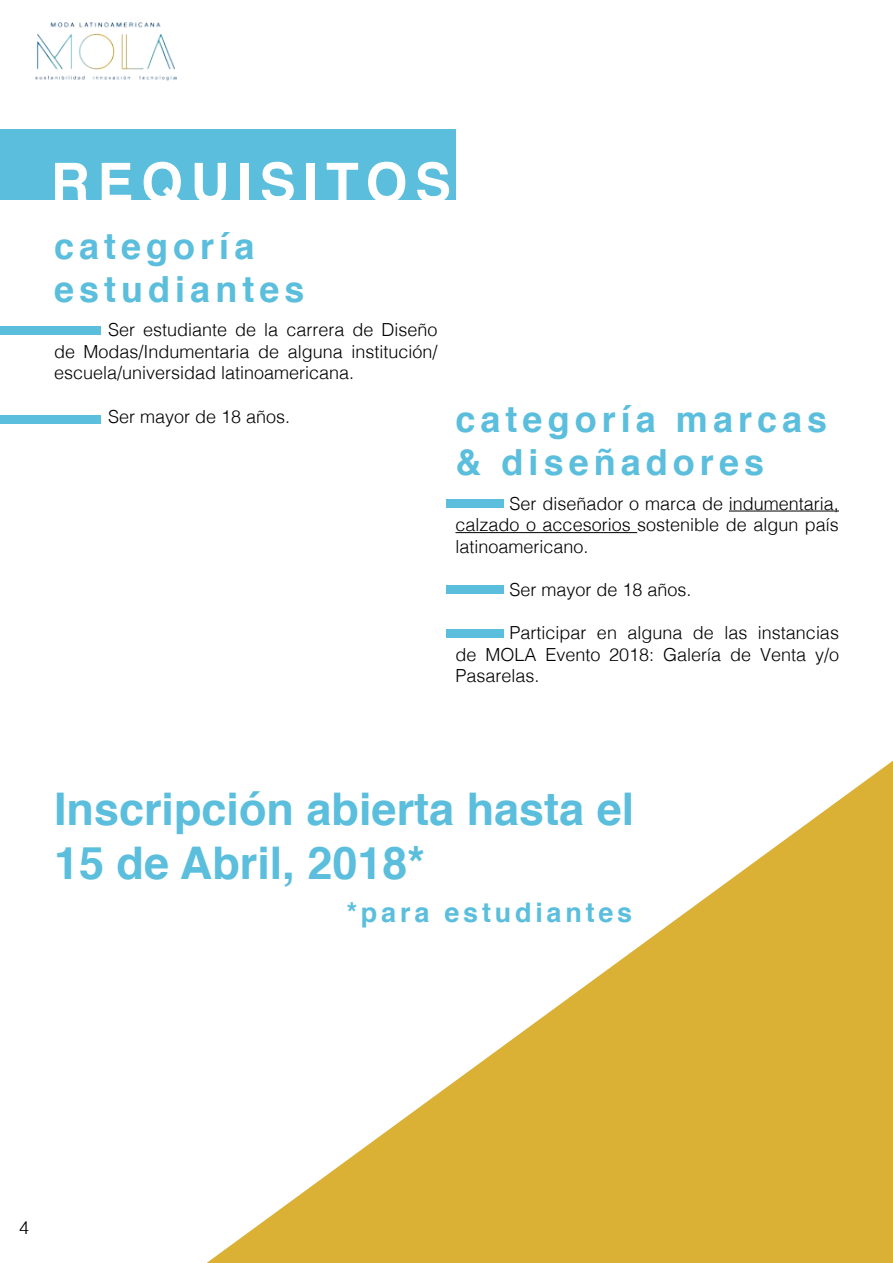
<style>
.page{position:relative;width:893px;height:1263px;background:#fff}
.page>*{position:absolute;margin:0;border:0;box-sizing:border-box;transform-origin:0 0}
.t1{font:700 54px "Helvetica";letter-spacing:.14em;color:#fff}
.t2{font:700 45px/54px "Helvetica";color:#5abedc}
.t3{font:700 36px/43.2px "Helvetica";letter-spacing:.14em;color:#5abedc}
.t4{font:700 27px "Helvetica";letter-spacing:.14em;color:#5abedc}
.t5{font:300 18px/21.6px "Helvetica";color:#000;text-align:justify}
</style>
<div class="page">
<img style="left:35px;top:22px;width:141px;height:59px">
<div style="left:0;top:129px;width:455px;height:70px;background:#5abedc"></div>
<div style="left:0;top:326px;width:100px;height:9px;background:#5abedc"></div>
<div style="left:446px;top:499px;width:58px;height:8px;background:#5abedc"></div>
<div style="left:0;top:416px;width:100px;height:8px;background:#5abedc"></div>
<div style="left:446px;top:585px;width:58px;height:8px;background:#5abedc"></div>
<div style="left:446px;top:629px;width:58px;height:8px;background:#5abedc"></div>
<hr style="left:729px;top:511px;width:110px;height:1px;background:#000">
<hr style="left:455px;top:532px;width:182px;height:1px;background:#000">
<svg style="left:207px;top:761px;width:686px;height:502px"></svg>
<h1 class="t1" style="left:51px;top:139px;width:402px">REQUISITOS</h1>
<h3 class="t3" style="left:54px;top:225px;width:252px">categoría estudiantes</h3>
<p class="t5" style="left:54px;top:318px;width:385px;text-indent:54px">Ser estudiante de la carrera de Diseño de Modas/Indumentaria de alguna institución/ escuela/universidad latinoamericana.</p>
<p class="t5" style="left:108px;top:404px;width:184px">Ser mayor de 18 años.</p>
<h3 class="t3" style="left:455px;top:398px;width:373px">categoría marcas &amp; diseñadores</h3>
<p class="t5" style="left:455px;top:491px;width:385px;text-indent:54px">Ser diseñador o marca de indumentaria, calzado o accesorios sostenible de algun país latinoamericano.</p>
<p class="t5" style="left:509px;top:578px;width:184px">Ser mayor de 18 años.</p>
<p class="t5" style="left:455px;top:621px;width:385px;text-indent:54px">Participar en alguna de las instancias de MOLA Evento 2018: Galería de Venta y/o Pasarelas.</p>
<h2 class="t2" style="left:54px;top:783px;width:582px">Inscripción abierta hasta el<br>15 de Abril, 2018*</h2>
<h3 class="t4" style="left:347px;top:891px;width:287px">*para estudiantes</h3>
<p class="t5" style="left:19px;top:1216px;width:12px">4</p>
</div>
